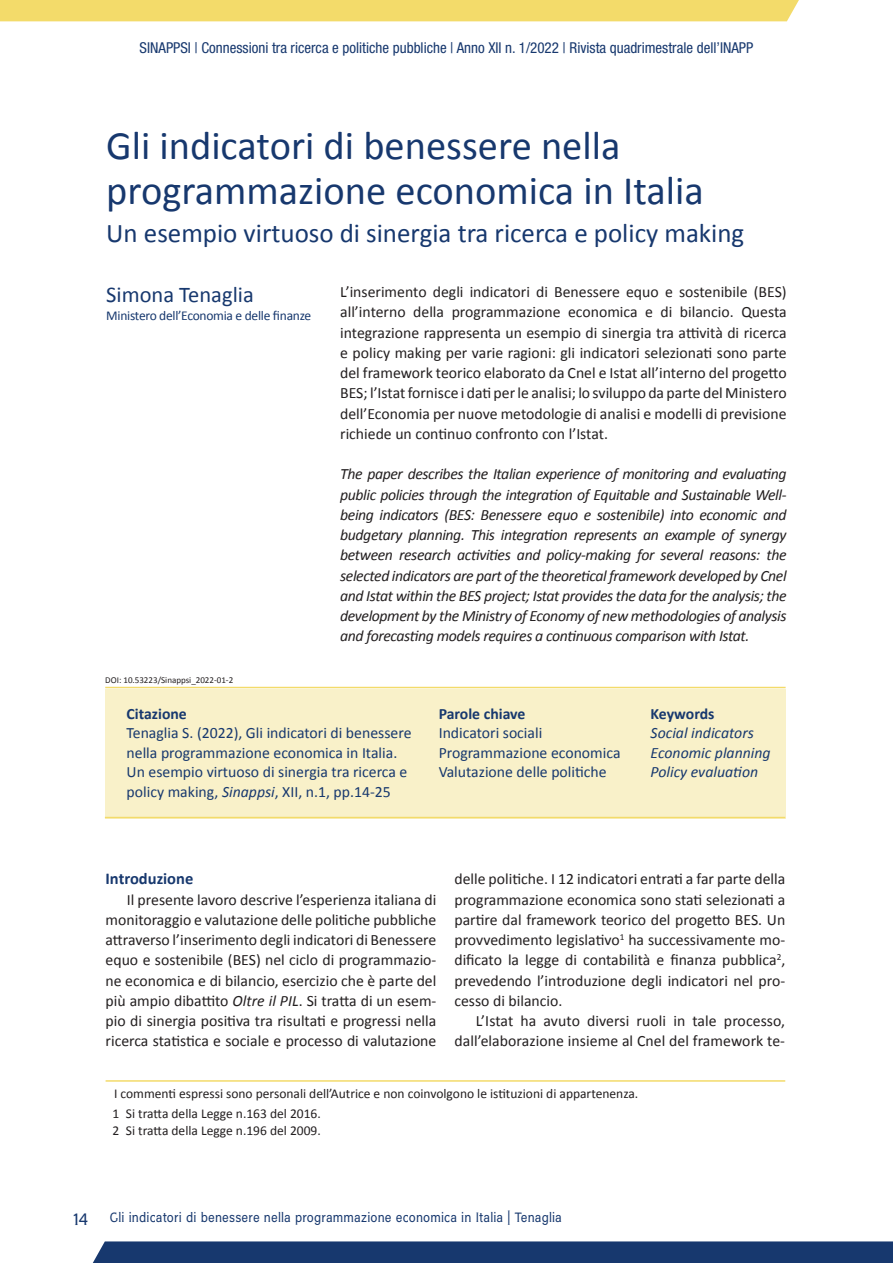
<style>
.page{position:relative;width:893px;height:1263px;background:#fff}
.page>*{position:absolute;margin:0;border:0;box-sizing:border-box;transform-origin:0 0}
.t1{font:40.5px/45px "Calibri";color:#17386e}
.t2{font:27px "Calibri";color:#17386e}
.t3{font:22.5px "Calibri";color:#17386e}
.t4{font:700 16.5px "Calibri";color:#17386e}
.t5{font:16.5px "Inapp";color:#17386e}
.t6{font:15.75px/20.2px "Calibri";color:#231f20;text-align:justify}
.t7{font:italic 15.75px/20.2px "Calibri";letter-spacing:-.025em;color:#231f20;text-align:justify}
.t8{font:15.75px/19.5px "Calibri";color:#17386e}
.t9{font:italic 15.75px/19.5px "Calibri";color:#17386e}
.t10{font:700 15.75px "Calibri";color:#17386e}
.t11{font:condensed 15px "Helvetica Neue LT Std";color:#17386e}
.t12{font:13.5px/20.4px "Calibri";color:#231f20}
.t13{font:13.5px "Inapp";letter-spacing:.01em;color:#17386e;scale:.9 1}
.t14{font:13.5px "Calibri";letter-spacing:-.02em;color:#17386e}
.t15{font:9px "Calibri";color:#231f20}
.s1{font-style:italic}
</style>
<div class="page">
<div style="left:92px;top:1241px;width:801px;height:22px;background:#17386e"></div>
<div style="left:0;top:0;width:799px;height:21px;background:#f3db6a"></div>
<div style="left:105px;top:689px;width:681px;height:129px;background:#f9f1c9"></div>
<hr style="left:105px;top:687px;width:681px;height:1px;background:#f3db6a">
<hr style="left:105px;top:817px;width:680px;height:1px;background:#f3db6a">
<hr style="left:106px;top:1080px;width:679px;height:2px;background:#f3db6a">
<p class="t11" style="left:140px;top:39px;width:615px">SINAPPSI | Connessioni tra ricerca e politiche pubbliche | Anno XII n. 1/2022 | Rivista quadrimestrale dell’INAPP</p>
<h1 class="t1" style="left:106px;top:121px;width:599px">Gli indicatori di benessere nella programmazione economica in Italia</h1>
<h2 class="t2" style="left:106px;top:216px;width:639px">Un esempio virtuoso di sinergia tra ricerca e policy making</h2>
<h3 class="t3" style="left:106px;top:280px;width:149px">Simona Tenaglia</h3>
<p class="t14" style="left:106px;top:307px;width:206px">Ministero dell’Economia e delle finanze</p>
<p class="t15" style="left:105px;top:674px;width:130px">DOI: 10.53223/Sinappsi_2022-01-2</p>
<p class="t6" style="left:340px;top:281px;width:448px">L’inserimento degli indicatori di Benessere equo e sostenibile (BES) all’interno della programmazione economica e di bilancio. Questa integrazione rappresenta un esempio di sinergia tra attività di ricerca e policy making per varie ragioni: gli indicatori selezionati sono parte del framework teorico elaborato da Cnel e Istat all’interno del progetto BES; l’Istat fornisce i dati per le analisi; lo sviluppo da parte del Ministero dell’Economia per nuove metodologie di analisi e modelli di previsione richiede un continuo confronto con l’Istat.</p>
<p class="t7" style="left:340px;top:463px;width:448px">The paper describes the Italian experience of monitoring and evaluating public policies through the integration of Equitable and Sustainable Well&shy;being indicators (BES: Benessere equo e sostenibile) into economic and budgetary planning. This integration represents an example of synergy between research activities and policy-making for several reasons: the selected indicators are part of the theoretical framework developed by Cnel and Istat within the BES project; Istat provides the data for the analysis; the development by the Ministry of Economy of new methodologies of analysis and forecasting models requires a continuous comparison with Istat.</p>
<p class="t10" style="left:127px;top:702px;width:62px">Citazione</p>
<p class="t8" style="left:127px;top:723px;width:286px">Tenaglia S. (2022), Gli indicatori di benessere nella programmazione economica in Italia.<br>Un esempio virtuoso di sinergia tra ricerca e policy making, <span class="s1">Sinappsi</span>, XII, n.1, pp.14-25</p>
<p class="t10" style="left:439px;top:702px;width:88px">Parole chiave</p>
<p class="t8" style="left:439px;top:723px;width:183px">Indicatori sociali<br>Programmazione economica<br>Valutazione delle politiche</p>
<p class="t10" style="left:651px;top:702px;width:65px">Keywords</p>
<p class="t9" style="left:651px;top:723px;width:122px">Social indicators<br>Economic planning<br>Policy evaluation</p>
<p class="t4" style="left:106px;top:867px;width:89px">Introduzione</p>
<p class="t6" style="left:106px;top:888px;width:332px;text-indent:21px">Il presente lavoro descrive l’esperienza italiana di monitoraggio e valutazione delle politiche pubbliche attraverso l’inserimento degli indicatori di Benessere equo e sostenibile (BES) nel ciclo di programmazio&shy;ne economica e di bilancio, esercizio che è parte del più ampio dibattito <span class="s1">Oltre il PIL</span>. Si tratta di un esem&shy;pio di sinergia positiva tra risultati e progressi nella ricerca statistica e sociale e processo di valutazione</p>
<p class="t12" style="left:112px;top:1082px;width:527px">I commenti espressi sono personali dell’Autrice e non coinvolgono le istituzioni di appartenenza.<br>1 Si tratta della Legge n.163 del 2016.</p>
<p class="t12" style="left:112px;top:1120px;width:210px">2 Si tratta della Legge n.196 del 2009.</p>
<p class="t6" style="left:454px;top:868px;width:332px">delle politiche. I 12 indicatori entrati a far parte della programmazione economica sono stati selezionati a partire dal framework teorico del progetto BES. Un provvedimento legislativo<sup>1</sup> ha successivamente mo&shy;dificato la legge di contabilità e finanza pubblica<sup>2</sup>, prevedendo l’introduzione degli indicatori nel pro&shy;cesso di bilancio.</p>
<p class="t6" style="left:454px;top:1010px;width:332px;text-align:right">L’Istat ha avuto diversi ruoli in tale processo, dall’elaborazione insieme al Cnel del framework te-</p>
<p class="t5" style="left:73px;top:1210px;width:17px">14</p>
<p class="t13" style="left:110px;top:1210px;width:504px">Gli indicatori di benessere nella programmazione economica in Italia | Tenaglia</p>
</div>
